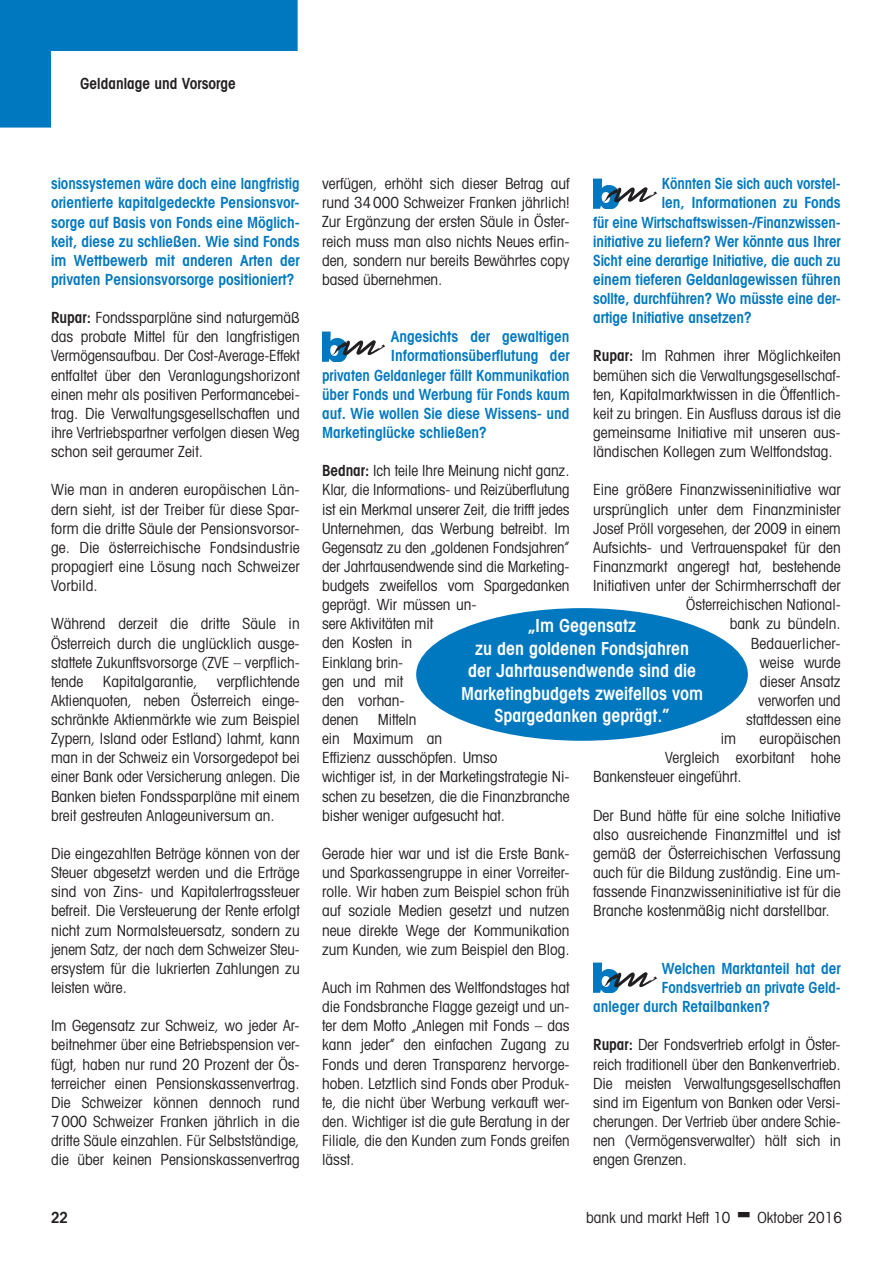
<style>
.page{position:relative;width:893px;height:1263px;background:#fff}
.page>*{position:absolute;margin:0;border:0;box-sizing:border-box;transform-origin:0 0}
.t1{font:600 condensed 18px/22.5px "Avant Garde";color:#fff;text-align:center}
.t2{font:condensed 15.3px/19.2px "Avant Garde";color:#231f20;text-align:justify}
.t3{font:600 condensed 15.3px/19.2px "Avant Garde";color:#0078c0;text-align:justify}
.t4{font:600 condensed 15.3px "Avant Garde";color:#0078c0;scale:.96 1}
.t5{font:condensed 15.3px "Avant Garde";color:#231f20;scale:.96 1}
.t6{font:600 condensed 15.3px "Avant Garde";color:#231f20}
.s1{font-weight:600}
</style>
<div class="page">
<img style="left:322px;top:331px;width:24px;height:30px">
<img style="left:329px;top:339px;width:56px;height:19px">
<img style="left:593px;top:178px;width:25px;height:30px">
<img style="left:600px;top:185px;width:57px;height:20px">
<img style="left:593px;top:963px;width:25px;height:30px">
<img style="left:600px;top:970px;width:57px;height:19px">
<div style="left:416px;top:608px;width:332px;height:133px;background:#0078c0;border-radius:50%"></div>
<svg style="left:0;top:0;width:298px;height:128px"></svg>
<p class="t6" style="left:80px;top:74px;width:157px">Geldanlage und Vorsorge</p>
<p class="t3" style="left:51px;top:174px;width:250px">sionssystemen wäre doch eine langfristig orientierte kapitalgedeckte Pensionsvor&shy;sorge auf Basis von Fonds eine Möglich&shy;keit, diese zu schließen. Wie sind Fonds im Wettbewerb mit anderen Arten der privaten Pensionsvorsorge positioniert?</p>
<p class="t2" style="left:51px;top:308px;width:250px"><span class="s1">Rupar:</span> Fondssparpläne sind naturgemäß das probate Mittel für den langfristigen Vermögensaufbau. Der Cost-Average-Effekt entfaltet über den Veranlagungshorizont einen mehr als positiven Performancebei&shy;trag. Die Verwaltungsgesellschaften und ihre Vertriebspartner verfolgen diesen Weg schon seit geraumer Zeit.</p>
<p class="t2" style="left:51px;top:480px;width:250px">Wie man in anderen europäischen Län&shy;dern sieht, ist der Treiber für diese Spar&shy;form die dritte Säule der Pensionsvorsor&shy;ge. Die österreichische Fondsindustrie propagiert eine Lösung nach Schweizer Vorbild.</p>
<p class="t2" style="left:51px;top:614px;width:250px">Während derzeit die dritte Säule in Österreich durch die unglücklich ausge&shy;stattete Zukunftsvorsorge (ZVE – verpflich&shy;tende</p>
<p class="t2" style="left:51px;top:671px;width:250px;text-indent:166px">verpflichtende Aktienquoten, neben Österreich einge&shy;schränkte Aktienmärkte wie zum Beispiel Zypern, Island oder Estland) lahmt, kann man in der Schweiz ein Vorsorgedepot bei einer Bank oder Versicherung anlegen. Die Banken bieten Fondssparpläne mit einem breit gestreuten Anlageuniversum an.</p>
<p class="t2" style="left:51px;top:843px;width:250px">Die eingezahlten Beträge können von der Steuer abgesetzt werden und die Erträge sind von Zins- und Kapitalertragssteuer befreit. Die Versteuerung der Rente erfolgt nicht zum Normalsteuersatz, sondern zu jenem Satz, der nach dem Schweizer Steu&shy;ersystem für die lukrierten Zahlungen zu leisten wäre.</p>
<p class="t2" style="left:51px;top:1016px;width:250px">Im Gegensatz zur Schweiz, wo jeder Ar&shy;beitnehmer über eine Betriebspension ver&shy;fügt, haben nur rund 20 Prozent der Ös&shy;terreicher einen Pensionskassenvertrag.<br>Die Schweizer können dennoch rund 7000 Schweizer Franken jährlich in die dritte Säule einzahlen. Für Selbstständige, die über keinen Pensionskassenvertrag</p>
<p class="t2" style="left:103px;top:671px;width:96px">Kapitalgarantie,</p>
<p class="t3" style="left:662px;top:174px;width:180px">Könnten Sie sich auch vorstel-</p>
<p class="t3" style="left:662px;top:193px;width:180px">len, Informationen zu Fonds</p>
<p class="t4" style="left:593px;top:213px;width:259px">für eine Wirtschaftswissen-/Finanzwissen-</p>
<p class="t3" style="left:593px;top:231px;width:249px">initiative zu liefern? Wer könnte aus Ihrer</p>
<p class="t3" style="left:593px;top:250px;width:249px">Sicht eine derartige Initiative, die auch zu</p>
<p class="t3" style="left:593px;top:270px;width:249px">einem tieferen Geldanlagewissen führen</p>
<p class="t3" style="left:593px;top:289px;width:249px">sollte, durchführen? Wo müsste eine der-</p>
<p class="t3" style="left:593px;top:308px;width:160px">artige Initiative ansetzen?</p>
<p class="t2" style="left:593px;top:346px;width:249px"><span class="s1">Rupar:</span> Im Rahmen ihrer Möglichkeiten bemühen sich die Verwaltungsgesellschaf&shy;ten, Kapitalmarktwissen in die Öffentlich&shy;keit zu bringen. Ein Ausfluss daraus ist die gemeinsame Initiative mit unseren aus&shy;ländischen Kollegen zum Weltfondstag.</p>
<p class="t2" style="left:593px;top:480px;width:249px">Eine größere Finanzwisseninitiative war</p>
<p class="t2" style="left:593px;top:499px;width:249px">ursprünglich unter dem Finanzminister</p>
<p class="t5" style="left:593px;top:519px;width:259px">Josef Pröll vorgesehen, der 2009 in einem</p>
<p class="t2" style="left:593px;top:537px;width:249px">Aufsichts- und Vertrauenspaket für den</p>
<p class="t2" style="left:593px;top:556px;width:249px">Finanzmarkt angeregt hat, bestehende</p>
<p class="t2" style="left:593px;top:576px;width:249px">Initiativen unter der Schirmherrschaft der</p>
<p class="t2" style="left:686px;top:595px;width:156px">Österreichischen National-</p>
<p class="t2" style="left:730px;top:614px;width:113px">bank zu bündeln.</p>
<p class="t2" style="left:751px;top:633px;width:92px">Bedauerlicher-</p>
<p class="t2" style="left:760px;top:652px;width:82px">weise wurde</p>
<p class="t2" style="left:760px;top:671px;width:82px">dieser Ansatz</p>
<p class="t2" style="left:758px;top:690px;width:84px">verworfen und</p>
<p class="t2" style="left:746px;top:710px;width:96px">stattdessen eine</p>
<p class="t2" style="left:721px;top:729px;width:17px">im</p>
<p class="t2" style="left:760px;top:729px;width:83px">europäischen</p>
<p class="t2" style="left:665px;top:748px;width:177px">Vergleich exorbitant hohe</p>
<p class="t2" style="left:593px;top:767px;width:150px">Bankensteuer eingeführt.</p>
<p class="t2" style="left:593px;top:805px;width:249px">Der Bund hätte für eine solche Initiative also ausreichende Finanzmittel und ist gemäß der Österreichischen Verfassung auch für die Bildung zuständig. Eine um&shy;fassende Finanzwisseninitiative ist für die Branche kostenmäßig nicht darstellbar.</p>
<p class="t2" style="left:322px;top:174px;width:249px">verfügen, erhöht sich dieser Betrag auf rund 34000 Schweizer Franken jährlich!<br>Zur Ergänzung der ersten Säule in Öster&shy;reich muss man also nichts Neues erfin&shy;den, sondern nur bereits Bewährtes copy based übernehmen.</p>
<p class="t3" style="left:391px;top:327px;width:180px">Angesichts der gewaltigen</p>
<p class="t3" style="left:391px;top:346px;width:180px">Informationsüberflutung der</p>
<p class="t3" style="left:322px;top:365px;width:249px">privaten Geldanleger fällt Kommunikation</p>
<p class="t3" style="left:322px;top:384px;width:249px">über Fonds und Werbung für Fonds kaum</p>
<p class="t3" style="left:322px;top:404px;width:249px">auf. Wie wollen Sie diese Wissens- und</p>
<p class="t3" style="left:322px;top:423px;width:166px">Marketinglücke schließen?</p>
<p class="t2" style="left:322px;top:461px;width:249px;text-align:left"><span class="s1">Bednar:</span> Ich teile Ihre Meinung nicht ganz.<br>Klar, die Informations- und Reizüberflutung ist ein Merkmal unserer Zeit, die trifft jedes<br>Unternehmen, das Werbung betreibt. Im<br>Gegensatz zu den „goldenen Fondsjahren” der Jahrtausendwende sind die Marketing&shy;budgets zweifellos vom Spargedanken geprägt. Wir müssen un-<br>sere Aktivitäten mit<br>den Kosten in<br>Einklang brin-<br>gen und mit<br>den vorhan-<br>denen</p>
<p class="t1" style="left:461px;top:614px;width:243px">„Im Gegensatz<br>zu den goldenen Fondsjahren<br>der Jahrtausendwende sind die<br>Marketingbudgets zweifellos vom<br>Spargedanken geprägt.”</p>
<p class="t2" style="left:322px;top:710px;width:249px;text-align:left;text-indent:56px">Mitteln<br>ein Maximum an<br>Effizienz ausschöpfen. Umso<br>wichtiger ist, in der Marketingstrategie Ni&shy;schen zu besetzen, die die Finanzbranche bisher weniger aufgesucht hat.</p>
<p class="t2" style="left:322px;top:843px;width:249px">Gerade hier war und ist die Erste Bank&shy;und Sparkassengruppe in einer Vorreiter&shy;rolle. Wir haben zum Beispiel schon früh auf soziale Medien gesetzt und nutzen neue direkte Wege der Kommunikation zum Kunden, wie zum Beispiel den Blog.</p>
<p class="t2" style="left:322px;top:977px;width:249px">Auch im Rahmen des Weltfondstages hat die Fondsbranche Flagge gezeigt und un&shy;ter dem Motto „Anlegen mit Fonds – das kann jeder” den einfachen Zugang zu Fonds und deren Transparenz hervorge&shy;hoben. Letztlich sind Fonds aber Produk&shy;te, die nicht über Werbung verkauft wer&shy;den. Wichtiger ist die gute Beratung in der Filiale, die den Kunden zum Fonds greifen lässt.</p>
<p class="t3" style="left:662px;top:958px;width:180px">Welchen Marktanteil hat der</p>
<p class="t4" style="left:662px;top:978px;width:188px">Fondsvertrieb an private Geld-</p>
<p class="t3" style="left:593px;top:997px;width:178px">anleger durch Retailbanken?</p>
<p class="t2" style="left:593px;top:1035px;width:249px"><span class="s1">Rupar:</span> Der Fondsvertrieb erfolgt in Öster&shy;reich traditionell über den Bankenvertrieb.<br>Die meisten Verwaltungsgesellschaften sind im Eigentum von Banken oder Versi&shy;cherungen. Der Vertrieb über andere Schie&shy;nen (Vermögensverwalter) hält sich in engen Grenzen.</p>
<p class="t6" style="left:51px;top:1208px;width:19px">22</p>
<p class="t2" style="left:586px;top:1207px;width:146px">bank und markt Heft 10</p>
<p class="t2" style="left:757px;top:1207px;width:86px">Oktober 2016</p>
</div>
